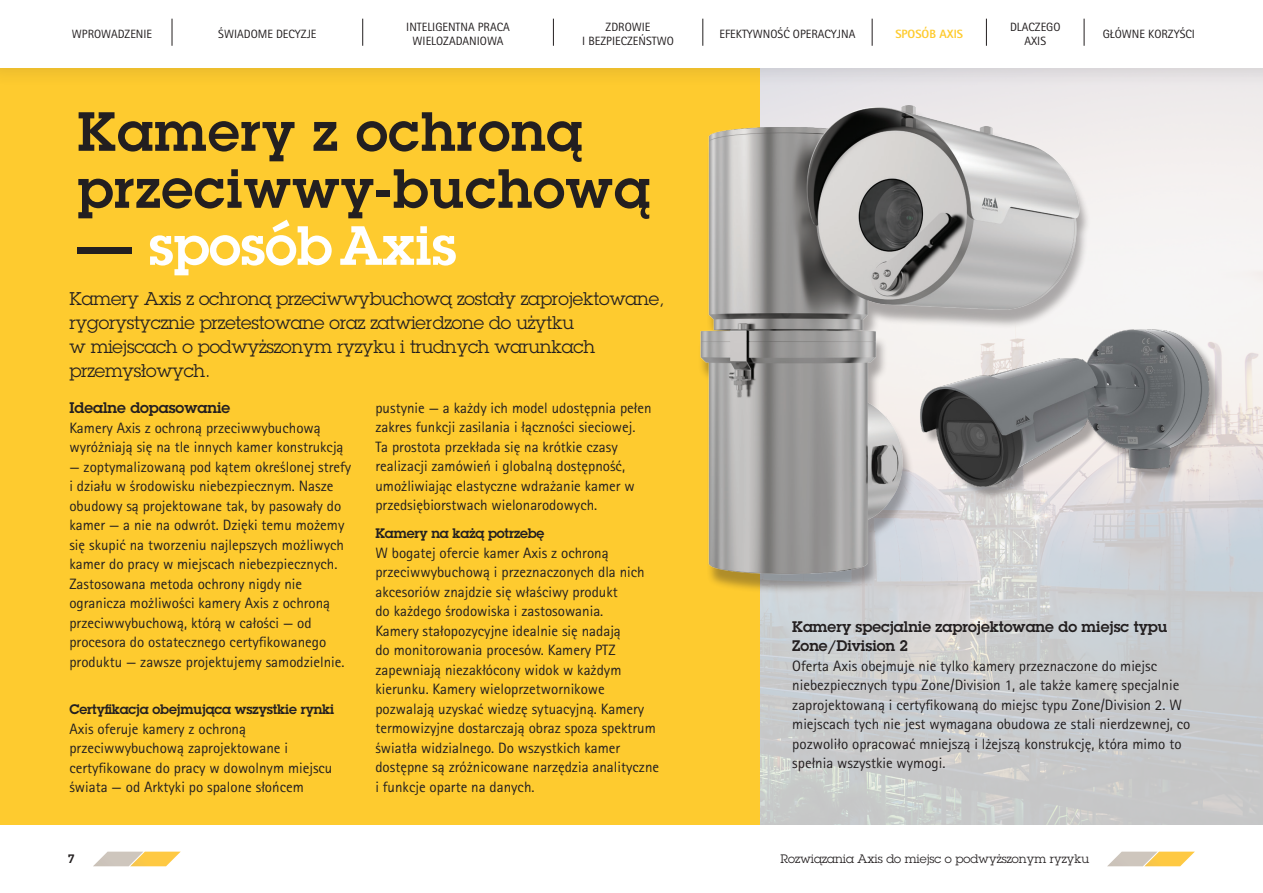
<style>
.page{position:relative;width:1263px;height:893px;background:#fff}
.page>*{position:absolute;margin:0;border:0;box-sizing:border-box;transform-origin:0 0}
.t1{font:600 54px/57px "Lubalin Graph ECG";letter-spacing:.02em;color:#231f20}
.t2{font:600 54px "Lubalin Graph ECG";color:#fff}
.t3{font:18px/24px "Lubalin Graph ECG";letter-spacing:-.01em;color:#231f20}
.t4{font:15px/19.5px "Rotis Sans Serif Pro";color:#231f20}
.t5{font:600 15px/19.5px "Lubalin Graph ECG";color:#231f20}
.t6{font:600 13.5px "Lubalin Graph ECG";letter-spacing:-.01em;color:#231f20}
.t7{font:12px/14.4px "Rotis Sans Serif Pro";color:#231f20;text-align:center}
.t8{font:12px "Lubalin Graph ECG";color:#231f20}
.t9{font:800 12px "Rotis Sans Serif Pro";color:#fecb2f}
.t10{font:600 12px "Lubalin Graph ECG";color:#231f20}
.s1{color:#231f20}
</style>
<div class="page">
<div style="left:0;top:68px;width:787px;height:757px;background:#fecb2f"></div>
<img style="left:760px;top:90px;width:503px;height:735px">
<img style="left:700px;top:90px;width:430px;height:534px">
<div style="left:922px;top:331px;width:300px;height:169px;background:#231f20;opacity:.36"></div>
<img style="left:917px;top:292px;width:296px;height:233px">
<svg style="left:93px;top:852px;width:88px;height:14px"></svg>
<svg style="left:1107px;top:852px;width:88px;height:14px"></svg>
<div style="left:0;top:0;width:1263px;height:90px;background:#231f20;opacity:.15"></div>
<div style="left:0;top:0;width:1263px;height:68px;background:#fff"></div>
<svg style="left:172px;top:19px;width:1px;height:27px"></svg>
<svg style="left:362px;top:19px;width:1px;height:27px"></svg>
<svg style="left:553px;top:19px;width:1px;height:27px"></svg>
<svg style="left:702px;top:19px;width:1px;height:27px"></svg>
<svg style="left:986px;top:19px;width:1px;height:27px"></svg>
<svg style="left:872px;top:19px;width:1px;height:27px"></svg>
<svg style="left:1084px;top:19px;width:1px;height:27px"></svg>
<p class="t7" style="left:218px;top:27px;width:100px">ŚWIADOME DECYZJE</p>
<p class="t7" style="left:406px;top:20px;width:105px">INTELIGENTNA PRACA<br>WIELOZADANIOWA</p>
<p class="t7" style="left:582px;top:20px;width:93px">ZDROWIE<br>I BEZPIECZEŃSTWO</p>
<p class="t7" style="left:719px;top:27px;width:137px">EFEKTYWNOŚĆ OPERACYJNA</p>
<p class="t7" style="left:1010px;top:20px;width:52px">DLACZEGO<br>AXIS</p>
<p class="t7" style="left:1103px;top:27px;width:94px">GŁÓWNE KORZYŚCI</p>
<p class="t7" style="left:72px;top:27px;width:82px">WPROWADZENIE</p>
<p class="t9" style="left:895px;top:26px;width:69px">SPOSÓB AXIS</p>
<p class="t1" style="left:77px;top:104px;width:574px">Kamery z ochroną przeciwwy-buchową</p>
<p class="t2" style="left:77px;top:210px;width:381px"><span class="s1">—</span> sposób Axis</p>
<p class="t3" style="left:69px;top:287px;width:596px">Kamery Axis z ochroną przeciwwybuchową zostały zaprojektowane, rygorystycznie przetestowane oraz zatwierdzone do użytku<br>w miejscach o podwyższonym ryzyku i trudnych warunkach przemysłowych.</p>
<p class="t5" style="left:69px;top:398px;width:162px">Idealne dopasowanie</p>
<p class="t4" style="left:69px;top:418px;width:276px">Kamery Axis z ochroną przeciwwybuchową wyróżniają się na tle innych kamer konstrukcją</p>
<p class="t4" style="left:69px;top:457px;width:283px">— zoptymalizowaną pod kątem określonej strefy i działu w środowisku niebezpiecznym. Nasze obudowy są projektowane tak, by pasowały do kamer — a nie na odwrót. Dzięki temu możemy się skupić na tworzeniu najlepszych możliwych kamer do pracy w miejscach niebezpiecznych.<br>Zastosowana metoda ochrony nigdy nie ogranicza możliwości kamery Axis z ochroną przeciwwybuchową, którą w całości — od procesora do ostatecznego certyfikowanego produktu — zawsze projektujemy samodzielnie.</p>
<p class="t6" style="left:69px;top:701px;width:266px">Certyfikacja obejmująca wszystkie rynki</p>
<p class="t4" style="left:69px;top:719px;width:264px">Axis oferuje kamery z ochroną przeciwwybuchową zaprojektowane i certyfikowane do pracy w dowolnym miejscu świata — od Arktyki po spalone słońcem</p>
<p class="t4" style="left:375px;top:398px;width:278px">pustynie — a każdy ich model udostępnia pełen zakres funkcji zasilania i łączności sieciowej.<br>Ta prostota przekłada się na krótkie czasy realizacji zamówień i globalną dostępność, umożliwiając elastyczne wdrażanie kamer w przedsiębiorstwach wielonarodowych.</p>
<p class="t6" style="left:375px;top:525px;width:171px">Kamery na każą potrzebę</p>
<p class="t4" style="left:375px;top:543px;width:285px">W bogatej ofercie kamer Axis z ochroną przeciwwybuchową i przeznaczonych dla nich akcesoriów znajdzie się właściwy produkt<br>do każdego środowiska i zastosowania.<br>Kamery stałopozycyjne idealnie się nadają<br>do monitorowania procesów. Kamery PTZ zapewniają niezakłócony widok w każdym kierunku. Kamery wieloprzetwornikowe pozwalają uzyskać wiedzę sytuacyjną. Kamery termowizyjne dostarczają obraz spoza spektrum światła widzialnego. Do wszystkich kamer dostępne są zróżnicowane narzędzia analityczne i funkcje oparte na danych.</p>
<p class="t5" style="left:792px;top:617px;width:377px">Kamery specjalnie zaprojektowane do miejsc typu<br>Zone/Division 2</p>
<p class="t4" style="left:792px;top:656px;width:400px">Oferta Axis obejmuje nie tylko kamery przeznaczone do miejsc niebezpiecznych typu Zone/Division 1, ale także kamerę specjalnie zaprojektowaną i certyfikowaną do miejsc typu Zone/Division 2. W miejscach tych nie jest wymagana obudowa ze stali nierdzewnej, co pozwoliło opracować mniejszą i lżejszą konstrukcję, która mimo to spełnia wszystkie wymogi.</p>
<p class="t10" style="left:68px;top:851px;width:8px">7</p>
<p class="t8" style="left:780px;top:851px;width:310px">Rozwiązania Axis do miejsc o podwyższonym ryzyku</p>
</div>
